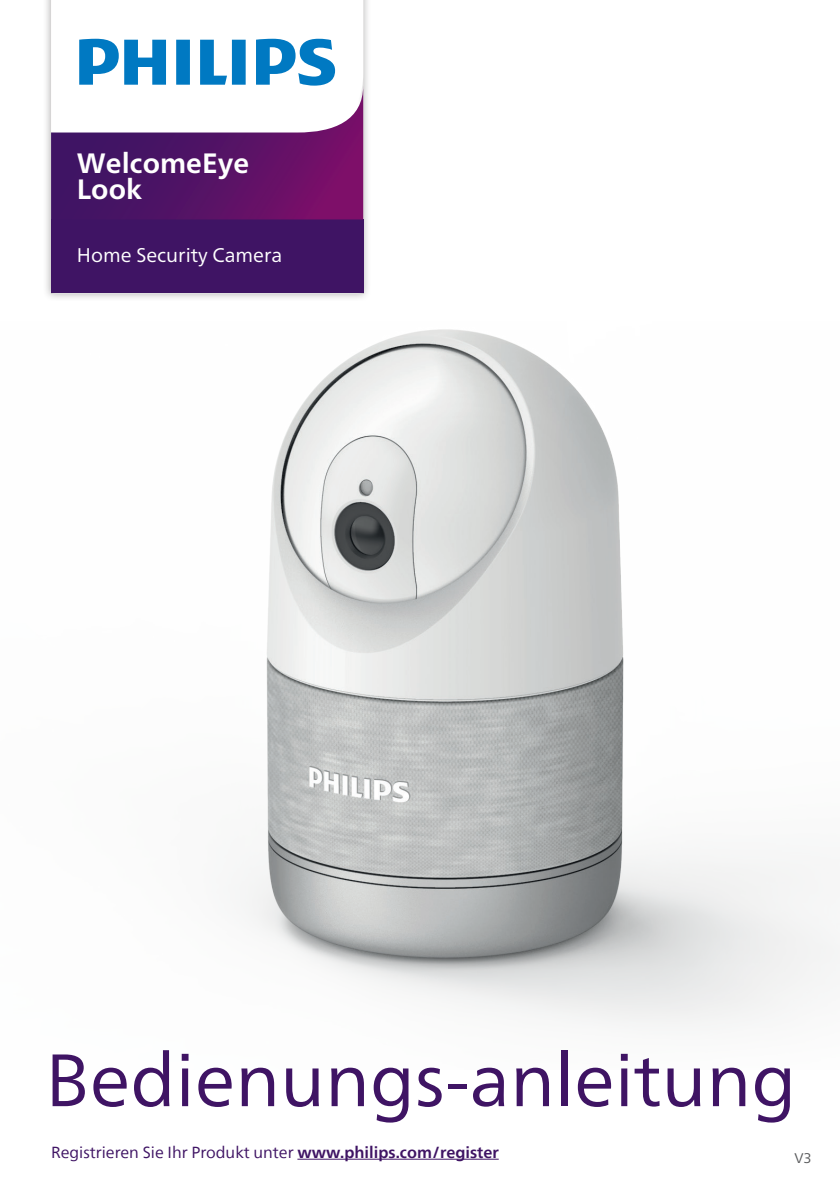
<style>
.page{position:relative;width:840px;height:1191px;background:#fff}
.page>*{position:absolute;margin:0;border:0;box-sizing:border-box;transform-origin:0 0}
.t1{font:74px "Frutiger Neue LT";color:#3f1464}
.t2{font:700 28px/26px "Frutiger Neue LT";color:#fff}
.t3{font:19.8px "Frutiger Neue LT";color:#fff}
.t4{font:16px "Neue Frutiger World";color:#3f1464}
.t5{font:14px "Frutiger Neue LT";color:#57585a}
.s1{font-weight:700}
</style>
<div class="page">
<img style="left:244px;top:329px;width:595px;height:697px">
<div style="left:43px;top:0;width:328px;height:301px;background:#231f20;opacity:.35"></div>
<svg style="left:51px;top:0;width:312px;height:85px"></svg>
<div style="left:51px;top:219px;width:312px;height:74px;background:#3f1464"></div>
<svg style="left:79px;top:39px;width:256px;height:46px"></svg>
<svg style="left:51px;top:85px;width:312px;height:134px"></svg>
<hr style="left:297px;top:1158px;width:201px;height:1px;background:#3f1464">
<h2 class="t2" style="left:77px;top:150px;width:174px">WelcomeEye<br>Look</h2>
<p class="t3" style="left:77px;top:242px;width:207px">Home Security Camera</p>
<h1 class="t1" style="left:45px;top:1035px;width:752px">Bedienungs-anleitung</h1>
<p class="t4" style="left:51px;top:1139px;width:449px">Registrieren Sie Ihr Produkt unter <span class="s1">www.philips.com/register</span></p>
<p class="t5" style="left:794px;top:1149px;width:19px">V3</p>
</div>
